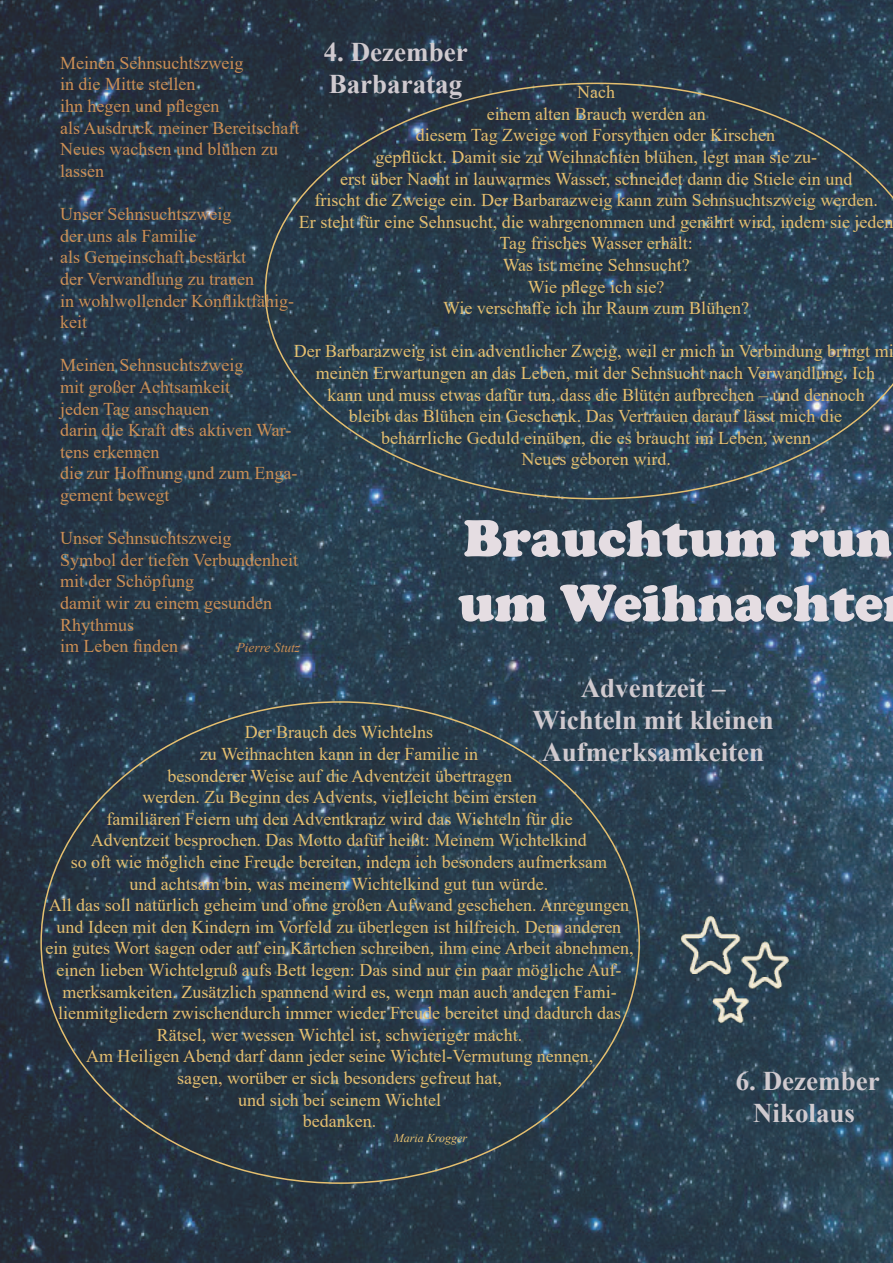
<style>
.page{position:relative;width:893px;height:1263px;background:#fff}
.page>*{position:absolute;margin:0;border:0;box-sizing:border-box;transform-origin:0 0}
.t1{font:900 54px/64.8px "Cooper";color:#e5dde2}
.t2{font:700 27px "Times New Roman";color:#d0cacf}
.t3{font:18px/21.6px "Times New Roman";color:#e5bf6f;text-align:center}
.t4{font:18px/21.6px "Times New Roman";color:#cc8f55}
.t5{font:italic 13.5px "Times New Roman";color:#cc8f55}
.t6{font:italic 12px "Times New Roman";color:#e5bf6f}
</style>
<div class="page">
<img style="left:0;top:0;width:893px;height:1263px">
<svg style="left:265px;top:83px;width:628px;height:416px;background:#2b3e4e"></svg>
<img style="left:667px;top:902px;width:135px;height:135px">
<p class="t2" style="left:324px;top:32px;width:145px">4. Dezember</p>
<p class="t2" style="left:329px;top:65px;width:135px">Barbaratag</p>
<p class="t4" style="left:60px;top:51px;width:185px">Meinen Sehnsuchtszweig</p>
<p class="t4" style="left:60px;top:73px;width:137px">in die Mitte stellen</p>
<p class="t4" style="left:60px;top:95px;width:161px">ihn hegen und pflegen</p>
<p class="t4" style="left:60px;top:116px;width:241px">als Ausdruck meiner Bereitschaft</p>
<p class="t4" style="left:60px;top:138px;width:219px">Neues wachsen und blühen zu lassen</p>
<p class="t4" style="left:60px;top:203px;width:173px">Unser Sehnsuchtszweig</p>
<p class="t4" style="left:60px;top:224px;width:138px">der uns als Familie</p>
<p class="t4" style="left:60px;top:246px;width:187px">als Gemeinschaft bestärkt</p>
<p class="t4" style="left:60px;top:267px;width:196px">der Verwandlung zu trauen</p>
<p class="t4" style="left:60px;top:289px;width:235px">in wohlwollender Konfliktfähig&shy;keit</p>
<p class="t4" style="left:60px;top:354px;width:185px">Meinen Sehnsuchtszweig</p>
<p class="t4" style="left:60px;top:375px;width:171px">mit großer Achtsamkeit</p>
<p class="t4" style="left:60px;top:397px;width:151px">jeden Tag anschauen</p>
<p class="t4" style="left:60px;top:419px;width:233px">darin die Kraft des aktiven War&shy;tens erkennen</p>
<p class="t4" style="left:60px;top:462px;width:239px">die zur Hoffnung und zum Enga&shy;gement bewegt</p>
<p class="t4" style="left:60px;top:527px;width:173px">Unser Sehnsuchtszweig</p>
<p class="t4" style="left:60px;top:548px;width:240px">Symbol der tiefen Verbundenheit</p>
<p class="t4" style="left:60px;top:570px;width:135px">mit der Schöpfung</p>
<p class="t4" style="left:60px;top:591px;width:213px">damit wir zu einem gesunden<br>Rhythmus</p>
<p class="t4" style="left:60px;top:635px;width:119px">im Leben finden</p>
<p class="t5" style="left:237px;top:638px;width:65px">Pierre Stutz</p>
<p class="t3" style="left:299px;top:81px;width:596px">Nach<br>einem alten Brauch werden an<br>diesem Tag Zweige von Forsythien oder Kirschen<br>gepflückt. Damit sie zu Weihnachten blühen, legt man sie zu-<br>erst über Nacht in lauwarmes Wasser, schneidet dann die Stiele ein und<br>frischt die Zweige ein. Der Barbarazweig kann zum Sehnsuchtszweig werden.<br>Er steht für eine Sehnsucht, die wahrgenommen und genährt wird, indem sie jeden Tag frisches Wasser erhält:</p>
<p class="t3" style="left:503px;top:253px;width:189px">Was ist meine Sehnsucht?</p>
<p class="t3" style="left:528px;top:275px;width:138px">Wie pflege ich sie?</p>
<p class="t3" style="left:443px;top:297px;width:308px">Wie verschaffe ich ihr Raum zum Blühen?</p>
<p class="t3" style="left:294px;top:340px;width:602px">Der Barbarazweig ist ein adventlicher Zweig, weil er mich in Verbindung bringt mi meinen Erwartungen an das Leben, mit der Sehnsucht nach Verwandlung. Ich<br>kann und muss etwas dafür tun, dass die Blüten aufbrechen – und dennoch<br>bleibt das Blühen ein Geschenk. Das Vertrauen darauf lässt mich die<br>beharrliche Geduld einüben, die es braucht im Leben, wenn<br>Neues geboren wird.</p>
<p class="t1" style="left:458px;top:506px;width:436px">Brauchtum run um Weihnachte</p>
<p class="t2" style="left:581px;top:668px;width:146px">Adventzeit –</p>
<p class="t2" style="left:533px;top:700px;width:243px">Wichteln mit kleinen</p>
<p class="t2" style="left:542px;top:733px;width:223px">Aufmerksamkeiten</p>
<p class="t3" style="left:71px;top:721px;width:538px">Der Brauch des Wichtelns<br>zu Weihnachten kann in der Familie in<br>besonderer Weise auf die Adventzeit übertragen<br>werden. Zu Beginn des Advents, vielleicht beim ersten<br>familiären Feiern um den Adventkranz wird das Wichteln für die Adventzeit besprochen. Das Motto dafür heißt: Meinem Wichtelkind<br>so oft wie möglich eine Freude bereiten, indem ich besonders aufmerksam und achtsam bin, was meinem Wichtelkind gut tun würde.</p>
<p class="t3" style="left:46px;top:894px;width:590px">All das soll natürlich geheim und ohne großen Aufwand geschehen. Anregungen und Ideen mit den Kindern im Vorfeld zu überlegen ist hilfreich. Dem anderen ein gutes Wort sagen oder auf ein Kärtchen schreiben, ihm eine Arbeit abnehmen, einen lieben Wichtelgruß aufs Bett legen: Das sind nur ein paar mögliche Auf&shy;merksamkeiten. Zusätzlich spannend wird es, wenn man auch anderen Fami&shy;lienmitgliedern zwischendurch immer wieder Freude bereitet und dadurch das Rätsel, wer wessen Wichtel ist, schwieriger macht.</p>
<p class="t3" style="left:86px;top:1045px;width:509px">Am Heiligen Abend darf dann jeder seine Wichtel-Vermutung nennen, sagen, worüber er sich besonders gefreut hat,</p>
<p class="t3" style="left:238px;top:1088px;width:204px">und sich bei seinem Wichtel</p>
<p class="t3" style="left:303px;top:1110px;width:75px">bedanken.</p>
<p class="t6" style="left:394px;top:1129px;width:75px">Maria Krogger</p>
<p class="t2" style="left:736px;top:1061px;width:145px">6. Dezember</p>
<p class="t2" style="left:753px;top:1094px;width:104px">Nikolaus</p>
</div>
